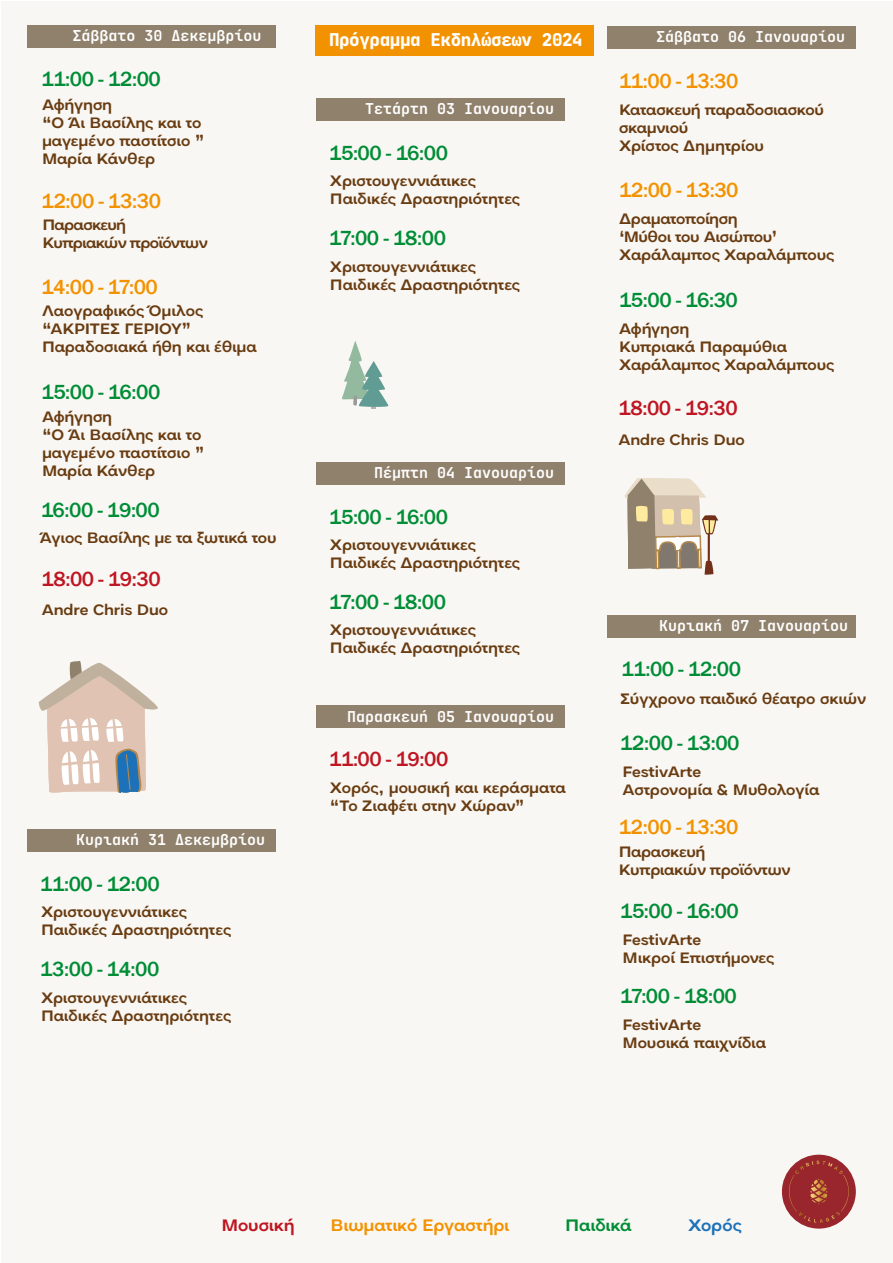
<style>
.page{position:relative;width:893px;height:1263px;background:#fff}
.page>*{position:absolute;margin:0;border:0;box-sizing:border-box;transform-origin:0 0}
.t1{font:500 21px "Franklin Gothic";letter-spacing:-.02em;color:#008d36}
.t2{font:500 21px "Franklin Gothic";letter-spacing:-.02em;color:#f39200}
.t3{font:500 21px "Franklin Gothic";letter-spacing:-.02em;color:#be1622}
.t4{font:800 17.7px "Pitagon Sans Mono";letter-spacing:-.025em;color:#fff}
.t5{font:500 16.5px "Handil Pro";letter-spacing:-.01em;color:#f39200}
.t6{font:500 16.5px "Handil Pro";letter-spacing:-.005em;color:#be1622}
.t7{font:500 16.5px "Handil Pro";letter-spacing:-.005em;color:#008d36}
.t8{font:500 16.5px "Handil Pro";color:#1d71b8}
.t9{font:500 15px/18px "Handil Pro";letter-spacing:-.01em;color:#693c11}
.t10{font:700 15px "Pitagon Sans Mono";color:#fff}
.t11{font:500 15px/18px "Handil Pro";letter-spacing:-.04em;color:#693c11}
</style>
<div class="page">
<div style="left:2px;top:2px;width:891px;height:1261px;background:#f9f7f4"></div>
<div style="left:27px;top:829px;width:249px;height:23px;background:#90816c"></div>
<div style="left:316px;top:98px;width:249px;height:23px;background:#90816c"></div>
<div style="left:316px;top:705px;width:249px;height:22px;background:#90816c"></div>
<div style="left:316px;top:462px;width:249px;height:22px;background:#90816c"></div>
<div style="left:607px;top:26px;width:249px;height:23px;background:#90816c"></div>
<div style="left:607px;top:615px;width:249px;height:23px;background:#90816c"></div>
<svg style="left:38px;top:661px;width:120px;height:132px"></svg>
<div style="left:371px;top:399px;width:5px;height:10px;background:#b4b4b4"></div>
<svg style="left:342px;top:341px;width:46px;height:66px"></svg>
<svg style="left:624px;top:478px;width:94px;height:97px"></svg>
<div style="left:27px;top:26px;width:249px;height:22px;background:#90816c"></div>
<div style="left:316px;top:26px;width:278px;height:30px;background:#f39200"></div>
<div style="left:782px;top:1155px;width:74px;height:73px;background:#98262c;border-radius:50%"></div>
<svg style="left:789px;top:1160px;width:60px;height:51px"></svg>
<p class="t10" style="left:72px;top:24px;width:191px">Σάββατο 30 Δεκεμβρίου</p>
<h1 class="t1" style="left:42px;top:66px;width:121px">11:00 - 12:00</h1>
<p class="t9" style="left:42px;top:94px;width:164px">Αφήγηση<br>“Ο Άι Βασίλης και το μαγεμένο παστίτσιο ”<br>Μαρία Κάνθερ</p>
<h1 class="t2" style="left:42px;top:188px;width:121px">12:00 - 13:30</h1>
<p class="t11" style="left:42px;top:214px;width:167px">Παρασκευή<br>Κυπριακών προϊόντων</p>
<h1 class="t2" style="left:42px;top:274px;width:118px">14:00 - 17:00</h1>
<p class="t9" style="left:42px;top:301px;width:216px">Λαογραφικός Όμιλος “ΑΚΡΙΤΕΣ ΓΕΡΙΟΥ”<br>Παραδοσιακά ήθη και έθιμα</p>
<h1 class="t1" style="left:42px;top:379px;width:120px">15:00 - 16:00</h1>
<p class="t9" style="left:42px;top:406px;width:164px">Αφήγηση<br>“Ο Άι Βασίλης και το μαγεμένο παστίτσιο ”<br>Μαρία Κάνθερ</p>
<h1 class="t1" style="left:41px;top:497px;width:120px">16:00 - 19:00</h1>
<p class="t9" style="left:40px;top:527px;width:238px">Άγιος Βασίλης με τα ξωτικά του</p>
<h1 class="t3" style="left:41px;top:566px;width:121px">18:00 - 19:30</h1>
<p class="t9" style="left:42px;top:599px;width:128px">Andre Chris Duo</p>
<p class="t10" style="left:76px;top:828px;width:191px">Κυριακή 31 Δεκεμβρίου</p>
<h1 class="t1" style="left:40px;top:871px;width:121px">11:00 - 12:00</h1>
<p class="t9" style="left:41px;top:901px;width:192px">Χριστουγεννιάτικες<br>Παιδικές Δραστηριότητες</p>
<h1 class="t1" style="left:40px;top:956px;width:121px">13:00 - 14:00</h1>
<p class="t9" style="left:41px;top:987px;width:192px">Χριστουγεννιάτικες<br>Παιδικές Δραστηριότητες</p>
<p class="t4" style="left:329px;top:26px;width:255px">Πρόγραμμα Εκδηλώσεων 2024</p>
<p class="t10" style="left:365px;top:97px;width:191px">Τετάρτη 03 Ιανουαρίου</p>
<h1 class="t1" style="left:329px;top:140px;width:120px">15:00 - 16:00</h1>
<p class="t9" style="left:330px;top:170px;width:192px">Χριστουγεννιάτικες<br>Παιδικές Δραστηριότητες</p>
<h1 class="t1" style="left:329px;top:225px;width:118px">17:00 - 18:00</h1>
<p class="t9" style="left:330px;top:256px;width:192px">Χριστουγεννιάτικες<br>Παιδικές Δραστηριότητες</p>
<p class="t10" style="left:374px;top:461px;width:181px">Πέμπτη 04 Ιανουαρίου</p>
<h1 class="t1" style="left:329px;top:504px;width:120px">15:00 - 16:00</h1>
<p class="t9" style="left:330px;top:534px;width:192px">Χριστουγεννιάτικες<br>Παιδικές Δραστηριότητες</p>
<h1 class="t1" style="left:329px;top:589px;width:118px">17:00 - 18:00</h1>
<p class="t9" style="left:330px;top:619px;width:192px">Χριστουγεννιάτικες<br>Παιδικές Δραστηριότητες</p>
<p class="t10" style="left:347px;top:705px;width:209px">Παρασκευή 05 Ιανουαρίου</p>
<h1 class="t3" style="left:329px;top:746px;width:121px">11:00 - 19:00</h1>
<p class="t9" style="left:330px;top:777px;width:237px">Χορός, μουσική και κεράσματα “Το Ζιαφέτι στην Χώραν”</p>
<p class="t10" style="left:656px;top:25px;width:191px">Σάββατο 06 Ιανουαρίου</p>
<h1 class="t2" style="left:619px;top:68px;width:121px">11:00 - 13:30</h1>
<p class="t9" style="left:619px;top:99px;width:206px">Κατασκευή παραδοσιασκού σκαμνιού<br>Χρίστος Δημητρίου</p>
<h1 class="t2" style="left:619px;top:177px;width:121px">12:00 - 13:30</h1>
<p class="t9" style="left:619px;top:209px;width:217px">Δραματοποίηση<br>‘Μύθοι του Αισώπου’<br>Χαράλαμπος Χαραλάμπους</p>
<h1 class="t1" style="left:619px;top:287px;width:120px">15:00 - 16:30</h1>
<p class="t9" style="left:619px;top:318px;width:217px">Αφήγηση<br>Κυπριακά Παραμύθια<br>Χαράλαμπος Χαραλάμπους</p>
<h1 class="t3" style="left:618px;top:395px;width:121px">18:00 - 19:30</h1>
<p class="t9" style="left:618px;top:429px;width:128px">Andre Chris Duo</p>
<p class="t10" style="left:659px;top:614px;width:191px">Κυριακή 07 Ιανουαρίου</p>
<h1 class="t1" style="left:622px;top:656px;width:121px">11:00 - 12:00</h1>
<p class="t9" style="left:621px;top:689px;width:247px">Σύγχρονο παιδικό θέατρο σκιών</p>
<h1 class="t1" style="left:620px;top:729px;width:121px">12:00 - 13:00</h1>
<p class="t9" style="left:622px;top:761px;width:198px">FestivArte<br>Αστρονομία &amp; Μυθολογία</p>
<h1 class="t2" style="left:619px;top:814px;width:121px">12:00 - 13:30</h1>
<p class="t9" style="left:619px;top:842px;width:173px">Παρασκευή<br>Κυπριακών προϊόντων</p>
<h1 class="t1" style="left:620px;top:897px;width:120px">15:00 - 16:00</h1>
<p class="t9" style="left:622px;top:929px;width:153px">FestivArte<br>Μικροί Επιστήμονες</p>
<h1 class="t1" style="left:620px;top:983px;width:118px">17:00 - 18:00</h1>
<p class="t9" style="left:622px;top:1014px;width:145px">FestivArte<br>Μουσικά παιχνίδια</p>
<p class="t6" style="left:221px;top:1210px;width:75px">Μουσική</p>
<p class="t5" style="left:330px;top:1210px;width:180px">Βιωματικό Εργαστήρι</p>
<p class="t7" style="left:565px;top:1210px;width:68px">Παιδικά</p>
<p class="t8" style="left:688px;top:1210px;width:55px">Χορός</p>
</div>
